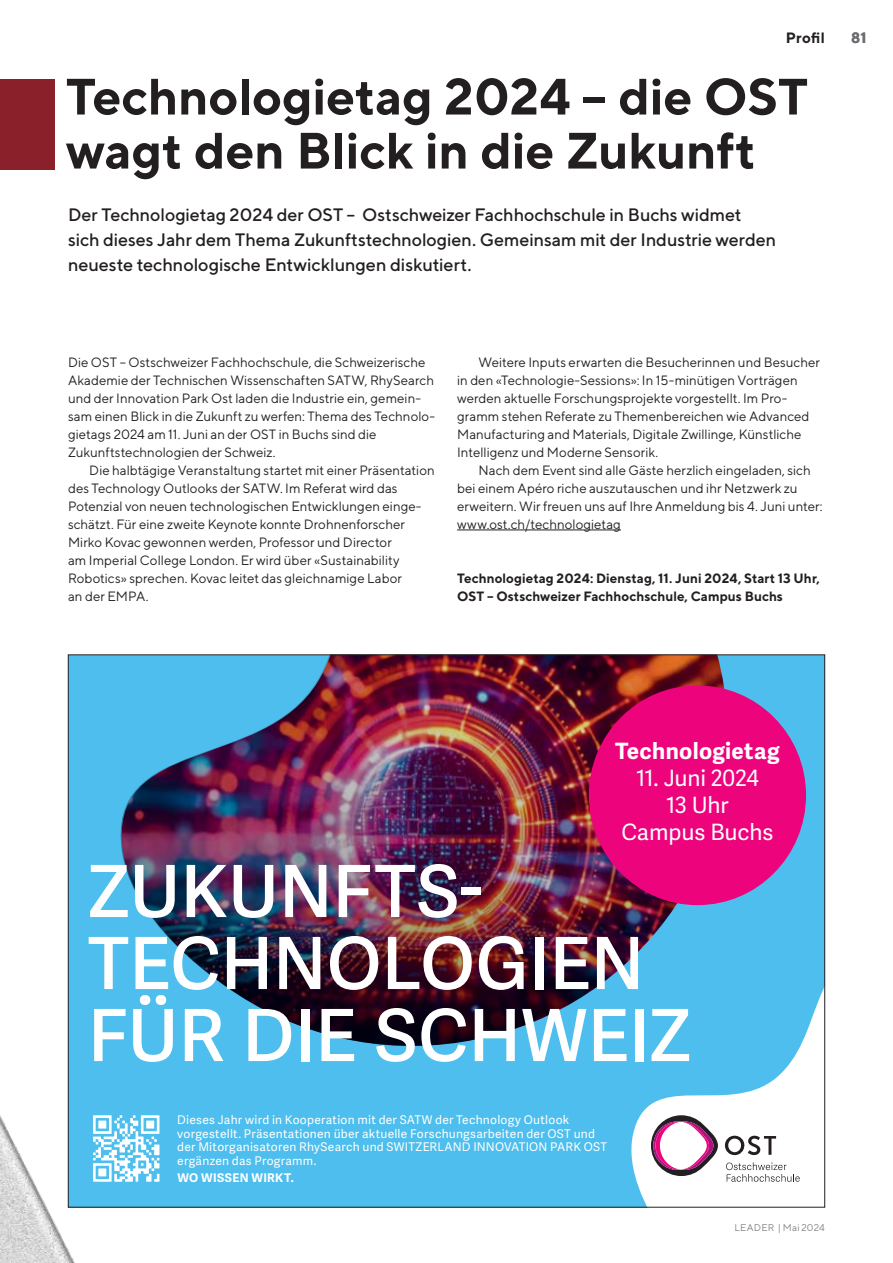
<style>
.page{position:relative;width:893px;height:1263px;background:#fff}
.page>*{position:absolute;margin:0;border:0;box-sizing:border-box;transform-origin:0 0}
.t1{font:600 72px/72px "Adelle Sans";color:#fff}
.t2{font:700 51px/54px "TT Norms";letter-spacing:-.005em;color:#231f20}
.t3{font:22.5px/27px "Adelle Sans";letter-spacing:-.005em;color:#fff;text-align:center}
.t4{font:700 22.5px "Adelle Sans";letter-spacing:.015em;color:#fff}
.t5{font:500 18px/24.8px "TT Norms";letter-spacing:-.005em;color:#231f20}
.t6{font:700 15px "TT Norms";color:#231f20}
.t7{font:700 15px "TT Norms";color:#6d6e71}
.t8{font:13.5px/18px "TT Norms";color:#231f20}
.t9{font:700 13.5px/18px "TT Norms";letter-spacing:.005em;color:#231f20}
.t10{font:12px/13.5px "Adelle Sans";letter-spacing:.02em;color:#fff}
.t11{font:700 12px "Adelle Sans";letter-spacing:.03em;color:#fff}
.t12{font:9.75px "TT Norms";letter-spacing:.02em;color:#808285}
</style>
<div class="page">
<div style="left:68px;top:655px;width:757px;height:552px;background:#4dbeed"></div>
<img style="left:120px;top:657px;width:607px;height:389px">
<svg style="left:631px;top:953px;width:192px;height:252px"></svg>
<svg style="left:725px;top:1136px;width:51px;height:19px"></svg>
<svg style="left:726px;top:1162px;width:74px;height:20px"></svg>
<svg style="left:651px;top:1115px;width:67px;height:61px;background:#ceb1c2"></svg>
<svg style="left:93px;top:1115px;width:66px;height:67px"></svg>
<div style="left:589px;top:685px;width:217px;height:220px;background:#ed037c;border-radius:50%"></div>
<div style="left:0;top:79px;width:54px;height:90px;background:#8a212a"></div>
<hr style="left:457px;top:530px;width:164px;height:1px;background:#231f20">
<img style="left:0;top:897px;width:90px;height:366px">
<p class="t6" style="left:786px;top:28px;width:40px">Profil</p>
<h2 class="t2" style="left:66px;top:68px;width:744px">Technologietag 2024 – die OST wagt den Blick in die Zukunft</h2>
<h3 class="t5" style="left:68px;top:202px;width:710px">Der Technologietag 2024 der OST – Ostschweizer Fachhochschule in Buchs widmet sich dieses Jahr dem Thema Zukunftstechnologien. Gemeinsam mit der Industrie werden neueste technologische Entwicklungen diskutiert.</h3>
<p class="t7" style="left:851px;top:28px;width:17px">81</p>
<p class="t8" style="left:68px;top:352px;width:369px">Die OST – Ostschweizer Fachhochschule, die Schweizerische Akademie der Technischen Wissenschaften SATW, RhySearch und der Innovation Park Ost laden die Industrie ein, gemein&shy;sam einen Blick in die Zukunft zu werfen: Thema des Technolo&shy;gietags 2024 am 11. Juni an der OST in Buchs sind die Zukunftstechnologien der Schweiz.</p>
<p class="t8" style="left:68px;top:460px;width:368px;text-indent:21px">Die halbtägige Veranstaltung startet mit einer Präsentation des Technology Outlooks der SATW. Im Referat wird das Potenzial von neuen technologischen Entwicklungen einge&shy;schätzt. Für eine zweite Keynote konnte Drohnenforscher Mirko Kovac gewonnen werden, Professor und Director<br>am Imperial College London. Er wird über «Sustainability Robotics» sprechen. Kovac leitet das gleichnamige Labor<br>an der EMPA.</p>
<p class="t8" style="left:457px;top:352px;width:365px;text-indent:21px">Weitere Inputs erwarten die Besucherinnen und Besucher in den «Technologie-Sessions»: In 15-minütigen Vorträgen werden aktuelle Forschungsprojekte vorgestellt. Im Pro&shy;gramm stehen Referate zu Themenbereichen wie Advanced Manufacturing and Materials, Digitale Zwillinge, Künstliche Intelligenz und Moderne Sensorik.</p>
<p class="t8" style="left:457px;top:460px;width:367px;text-indent:21px">Nach dem Event sind alle Gäste herzlich eingeladen, sich bei einem Apéro riche auszutauschen und ihr Netzwerk zu erweitern. Wir freuen uns auf Ihre Anmeldung bis 4. Juni unter: www.ost.ch/technologietag</p>
<p class="t9" style="left:457px;top:568px;width:364px">Technologietag 2024: Dienstag, 11. Juni 2024, Start 13 Uhr,<br>OST – Ostschweizer Fachhochschule, Campus Buchs</p>
<h3 class="t4" style="left:615px;top:737px;width:166px">Technologietag</h3>
<h3 class="t3" style="left:621px;top:765px;width:153px">11. Juni 2024<br>13 Uhr<br>Campus Buchs</h3>
<h1 class="t1" style="left:88px;top:858px;width:605px">ZUKUNFTS-<br>TECHNOLOGIEN<br>FÜR DIE SCHWEIZ</h1>
<p class="t10" style="left:177px;top:1113px;width:431px">Dieses Jahr wird in Kooperation mit der SATW der Technology Outlook vorgestellt. Präsentationen über aktuelle Forschungsarbeiten der OST und der Mitorganisatoren RhySearch und SWITZERLAND INNOVATION PARK OST ergänzen das Programm.</p>
<p class="t11" style="left:177px;top:1170px;width:118px">WO WISSEN WIRKT.</p>
<p class="t12" style="left:734px;top:1221px;width:92px">LEADER | Mai 2024</p>
</div>
